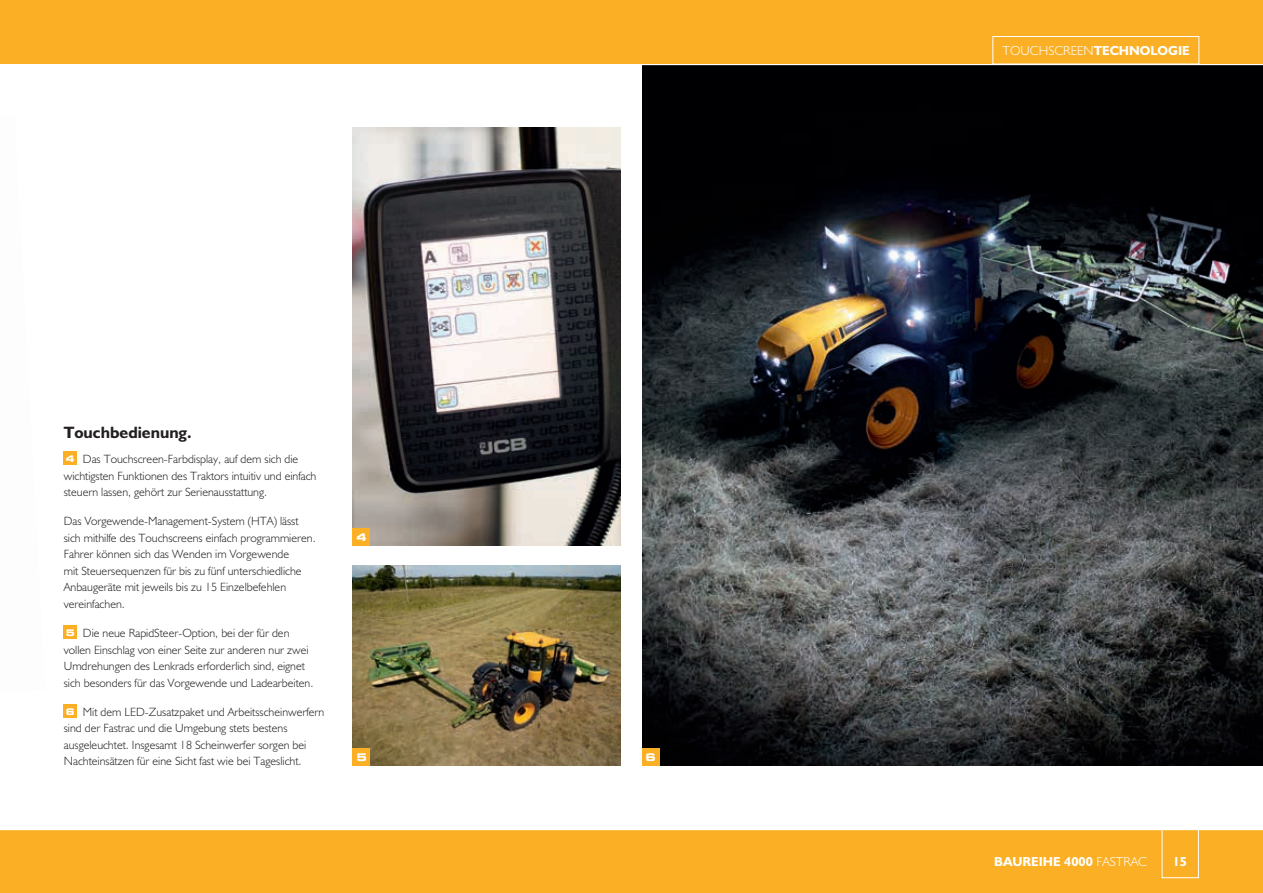
<style>
.page{position:relative;width:1263px;height:893px;background:#fff}
.page>*{position:absolute;margin:0;border:0;box-sizing:border-box;transform-origin:0 0}
.t1{font:16.5px "JCB Bold";color:#231f20}
.t2{font:13.2px "JCB Light";color:#fff}
.t3{font:13.2px "JCB Bold";color:#fff}
.t4{font:12px/16.5px "JCB Light";color:#231f20}
.t5{font:700 expanded 10.5px "Square 721 BT";color:#fff}
.s1{font-family:"Square 721 BT";font-weight:700;font-stretch:expanded;font-size:9.15px;color:#fff}
.s2{font-family:"JCB Bold"}
.s3{font-family:"JCB Light"}
</style>
<div class="page">
<img style="left:642px;top:65px;width:621px;height:700px">
<div style="left:0;top:829px;width:1263px;height:64px;background:#fbaf25"></div>
<hr style="left:0;top:829px;width:1263px;height:1px;background:#fff">
<div style="left:0;top:0;width:1263px;height:64px;background:#fbaf25"></div>
<img style="left:353px;top:128px;width:268px;height:418px">
<img style="left:353px;top:566px;width:268px;height:199px">
<div style="left:353px;top:529px;width:17px;height:17px;background:#fbaf25"></div>
<div style="left:353px;top:748px;width:17px;height:17px;background:#fbaf25"></div>
<div style="left:642px;top:748px;width:17px;height:17px;background:#fbaf25"></div>
<div style="left:1162px;top:829px;width:37px;height:49px;border:1px solid #fff"></div>
<div style="left:64px;top:452px;width:13px;height:13px;background:#fbaf25"></div>
<div style="left:64px;top:626px;width:13px;height:13px;background:#fbaf25"></div>
<div style="left:64px;top:705px;width:13px;height:13px;background:#fbaf25"></div>
<div style="left:992px;top:36px;width:207px;height:28px;border:1px solid #fff"></div>
<h1 class="t1" style="left:64px;top:422px;width:129px">Touchbedienung.</h1>
<p class="t4" style="left:64px;top:451px;width:254px"><span class="s1">4</span> Das Touchscreen-Farbdisplay, auf dem sich die wichtigsten Funktionen des Traktors intuitiv und einfach steuern lassen, gehört zur Serienausstattung.</p>
<p class="t4" style="left:64px;top:513px;width:253px">Das Vorgewende-Management-System (HTA) lässt sich mithilfe des Touchscreens einfach programmieren.<br>Fahrer können sich das Wenden im Vorgewende<br>mit Steuersequenzen für bis zu fünf unterschiedliche Anbaugeräte mit jeweils bis zu 15 Einzelbefehlen vereinfachen.</p>
<p class="t4" style="left:64px;top:625px;width:251px"><span class="s1">5</span> Die neue RapidSteer-Option, bei der für den vollen Einschlag von einer Seite zur anderen nur zwei Umdrehungen des Lenkrads erforderlich sind, eignet sich besonders für das Vorgewende und Ladearbeiten.</p>
<p class="t4" style="left:64px;top:703px;width:262px"><span class="s1">6</span> Mit dem LED-Zusatzpaket und Arbeitsscheinwerfern sind der Fastrac und die Umgebung stets bestens ausgeleuchtet. Insgesamt 18 Scheinwerfer sorgen bei Nachteinsätzen für eine Sicht fast wie bei Tageslicht.</p>
<p class="t5" style="left:356px;top:531px;width:12px">4</p>
<p class="t5" style="left:356px;top:751px;width:12px">5</p>
<p class="t5" style="left:645px;top:751px;width:12px">6</p>
<p class="t2" style="left:1002px;top:43px;width:189px">TOUCHSCREEN<span class="s2">TECHNOLOGIE</span></p>
<p class="t3" style="left:994px;top:853px;width:154px">BAUREIHE 4000 <span class="s3">FASTRAC</span></p>
<p class="t3" style="left:1173px;top:853px;width:16px">15</p>
</div>
